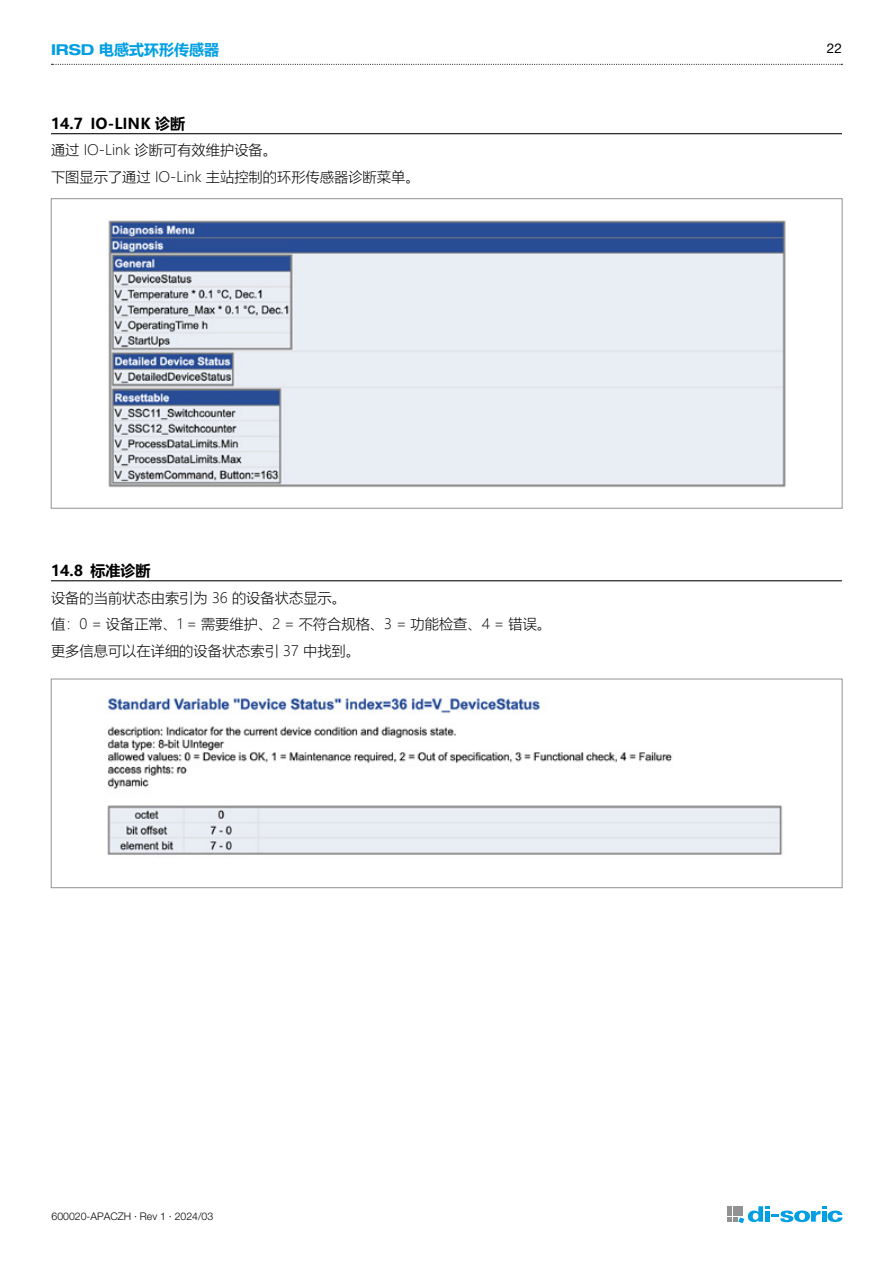
<style>
.page{position:relative;width:893px;height:1263px;background:#fff}
.page>*{position:absolute;margin:0;border:0;box-sizing:border-box;transform-origin:0 0}
.t1{font:700 15px "Microsoft Ya Hei";color:#000}
.t2{font:700 15px "Microsoft Ya Hei";color:#009fe3}
.t3{font:300 14.25px/26.5px "Microsoft Ya Hei";color:#000}
.t4{font:13.5px "Helvetica Neue LTW1 G";color:#000}
.t5{font:300 10.5px "Helvetica Neue LTW1 G";color:#000}
.s1{font-family:"Helvetica Neue LTW1 G";font-stretch:expanded}
</style>
<div class="page">
<svg style="left:727px;top:1206px;width:115px;height:17px"></svg>
<hr style="left:822px;top:1211px;width:4px;height:11px;background:#009fe3">
<svg style="left:52px;top:64px;width:790px;height:1px"></svg>
<hr style="left:51px;top:133px;width:791px;height:1px;background:#000">
<hr style="left:51px;top:580px;width:791px;height:1px;background:#000">
<img style="left:106px;top:220px;width:680px;height:268px">
<img style="left:107px;top:697px;width:676px;height:158px">
<div style="left:51px;top:679px;width:791px;height:209px;border:1px solid #929292"></div>
<p class="t2" style="left:51px;top:39px;width:170px"><span class="s1">IRSD</span> 电感式环形传感器</p>
<p class="t4" style="left:827px;top:40px;width:17px">22</p>
<p class="t1" style="left:51px;top:113px;width:136px">14.7 IO-LINK 诊断</p>
<p class="t3" style="left:51px;top:137px;width:370px">通过 IO-Link 诊断可有效维护设备。<br>下图显示了通过 IO-Link 主站控制的环形传感器诊断菜单。</p>
<p class="t1" style="left:51px;top:560px;width:101px">14.8 标准诊断</p>
<p class="t3" style="left:51px;top:584px;width:502px">设备的当前状态由索引为 36 的设备状态显示。<br>值：0 = 设备正常、1 = 需要维护、2 = 不符合规格、3 = 功能检查、4 = 错误。更多信息可以在详细的设备状态索引 37 中找到。</p>
<p class="t5" style="left:52px;top:1210px;width:163px">600020-APACZH · Rev 1 · 2024/03</p>
</div>
